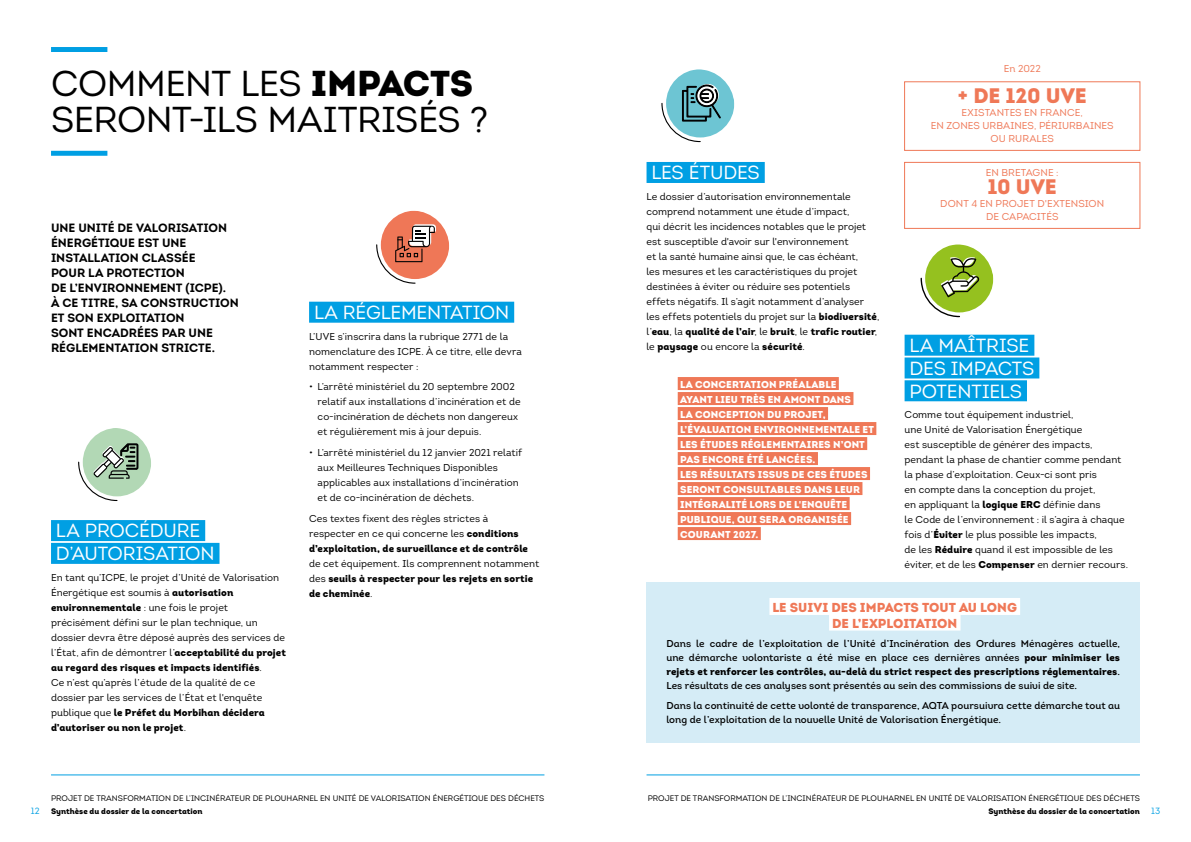
<style>
.page{position:relative;width:1191px;height:842px;background:#fff}
.page>*{position:absolute;margin:0;border:0;box-sizing:border-box;transform-origin:0 0}
.t1{font:36px/36px "Intro Book Alt";letter-spacing:-.01em;color:#000}
.t2{font:21px "Intro Black Alt";color:#ef7857}
.t3{font:19px/22.8px "Intro Book Alt";letter-spacing:-.01em;color:#fff}
.t4{font:13px/15.6px "Intro Black Alt";letter-spacing:-.005em;color:#ef7857;text-align:center}
.t5{font:12px/15px "Intro Bold Alt";color:#000}
.t6{font:10px/15px "Intro";letter-spacing:.005em;color:#000}
.t7{font:10px/15px "Intro Black Alt";letter-spacing:.005em;color:#000}
.t8{font:10px/14px "Intro Regular Alt";letter-spacing:.005em;color:#000}
.t9{font:10px/15px "Intro Black Alt";letter-spacing:.01em;color:#fff}
.t10{font:10px/13px "Intro Book Alt";letter-spacing:.005em;color:#ef7857;text-align:center}
.t11{font:9px "Intro Book Alt";color:#009fe3}
.t12{font:8px "Intro Book Alt";color:#000}
.t13{font:8px "Intro Black Alt";color:#000}
.s1{font-family:"Intro Black Alt"}
.s2{font-family:"Intro"}
.s3{font-family:"Intro Regular Alt"}
</style>
<div class="page">
<hr style="left:646px;top:774px;width:494px;height:1px;background:#009fe3">
<hr style="left:51px;top:774px;width:493px;height:1px;background:#009fe3">
<div style="left:51px;top:151px;width:56px;height:5px;background:#009fe3"></div>
<div style="left:51px;top:47px;width:56px;height:5px;background:#009fe3"></div>
<div style="left:646px;top:162px;width:118px;height:21px;background:#009fe3"></div>
<div style="left:677px;top:377px;width:162px;height:13px;background:#ef7857"></div>
<div style="left:677px;top:392px;width:176px;height:13px;background:#ef7857"></div>
<div style="left:677px;top:407px;width:151px;height:13px;background:#ef7857"></div>
<div style="left:677px;top:422px;width:199px;height:13px;background:#ef7857"></div>
<div style="left:677px;top:437px;width:190px;height:13px;background:#ef7857"></div>
<div style="left:677px;top:452px;width:141px;height:13px;background:#ef7857"></div>
<div style="left:677px;top:467px;width:193px;height:13px;background:#ef7857"></div>
<div style="left:677px;top:482px;width:185px;height:13px;background:#ef7857"></div>
<div style="left:677px;top:497px;width:172px;height:13px;background:#ef7857"></div>
<div style="left:677px;top:512px;width:174px;height:13px;background:#ef7857"></div>
<div style="left:677px;top:527px;width:84px;height:13px;background:#ef7857"></div>
<div style="left:646px;top:582px;width:494px;height:161px;background:#d5ecf6"></div>
<div style="left:769px;top:598px;width:251px;height:17px;background:#fff"></div>
<div style="left:829px;top:613px;width:131px;height:17px;background:#fff"></div>
<div style="left:904px;top:335px;width:130px;height:21px;background:#009fe3"></div>
<div style="left:904px;top:357px;width:135px;height:21px;background:#009fe3"></div>
<div style="left:904px;top:380px;width:123px;height:21px;background:#009fe3"></div>
<div style="left:51px;top:520px;width:154px;height:21px;background:#009fe3"></div>
<div style="left:51px;top:543px;width:168px;height:21px;background:#009fe3"></div>
<svg style="left:78px;top:428px;width:73px;height:73px"></svg>
<svg style="left:661px;top:69px;width:73px;height:74px"></svg>
<svg style="left:920px;top:244px;width:73px;height:74px"></svg>
<svg style="left:376px;top:211px;width:73px;height:73px"></svg>
<div style="left:309px;top:302px;width:205px;height:21px;background:#009fe3"></div>
<div style="left:904px;top:82px;width:236px;height:69px;border:1px solid #ef7857"></div>
<div style="left:904px;top:162px;width:236px;height:67px;border:1px solid #ef7857"></div>
<h1 class="t1" style="left:51px;top:66px;width:438px">COMMENT LES <span class="s1">IMPACTS<br></span>SERONT-ILS MAITRISÉS ?</h1>
<p class="t5" style="left:51px;top:220px;width:189px">UNE UNITÉ DE VALORISATION<br>ÉNERGÉTIQUE EST UNE<br>INSTALLATION CLASSÉE<br>POUR LA PROTECTION<br>DE L’ENVIRONNEMENT (ICPE).<br>À CE TITRE, SA CONSTRUCTION<br>ET SON EXPLOITATION<br>SONT ENCADRÉES PAR UNE<br>RÉGLEMENTATION STRICTE.</p>
<h3 class="t3" style="left:56px;top:519px;width:160px">LA PROCÉDURE<br>D’AUTORISATION</h3>
<p class="t6" style="left:51px;top:570px;width:229px">En tant qu’ICPE, le projet d’Unité de Valorisation<br>Énergétique est soumis à <span class="s1">autorisation</span></p>
<p class="t7" style="left:51px;top:600px;width:179px">environnementale <span class="s2">: une fois le projet</span></p>
<p class="t6" style="left:51px;top:615px;width:236px">précisément défini sur le plan technique, un dossier devra être déposé auprès des services de l’État, afin de démontrer l’<span class="s1">acceptabilité du projet</span></p>
<p class="t7" style="left:51px;top:660px;width:212px">au regard des risques et impacts identifiés<span class="s2">.</span></p>
<p class="t6" style="left:51px;top:675px;width:213px">Ce n’est qu’après l’étude de la qualité de ce dossier par les services de l’État et l'enquête</p>
<p class="t7" style="left:51px;top:705px;width:215px"><span class="s2">publique que</span> le Préfet du Morbihan décidera d’autoriser ou non le projet<span class="s2">.</span></p>
<h3 class="t3" style="left:314px;top:301px;width:197px">LA RÉGLEMENTATION</h3>
<p class="t6" style="left:309px;top:329px;width:214px">L’UVE s’inscrira dans la rubrique 2771 de la nomenclature des ICPE. À ce titre, elle devra notamment respecter :</p>
<p class="t6" style="left:317px;top:379px;width:204px;text-indent:-8px">• L’arrêté ministériel du 20 septembre 2002 relatif aux installations d’incinération et de co-incinération de déchets non dangereux et régulièrement mis à jour depuis.</p>
<p class="t6" style="left:317px;top:445px;width:206px;text-indent:-8px">• L’arrêté ministériel du 12 janvier 2021 relatif aux Meilleures Techniques Disponibles applicables aux installations d’incinération et de co-incinération de déchets.</p>
<p class="t6" style="left:309px;top:511px;width:211px">Ces textes fixent des règles strictes à respecter en ce qui concerne les <span class="s1">conditions</span></p>
<p class="t7" style="left:309px;top:540px;width:220px">d’exploitation, de surveillance et de contrôle</p>
<p class="t6" style="left:309px;top:556px;width:232px">de cet équipement. Ils comprennent notamment</p>
<p class="t7" style="left:309px;top:570px;width:226px"><span class="s2">des</span> seuils à respecter pour les rejets en sortie de cheminée<span class="s2">.</span></p>
<h3 class="t3" style="left:651px;top:161px;width:110px">LES ÉTUDES</h3>
<p class="t6" style="left:646px;top:189px;width:234px">Le dossier d’autorisation environnementale comprend notamment une étude d’impact,<br>qui décrit les incidences notables que le projet est susceptible d'avoir sur l'environnement<br>et la santé humaine ainsi que, le cas échéant,<br>les mesures et les caractéristiques du projet destinées à éviter ou réduire ses potentiels effets négatifs. Il s’agit notamment d’analyser les effets potentiels du projet sur la <span class="s1">biodiversité</span>,</p>
<p class="t7" style="left:646px;top:324px;width:232px"><span class="s2">l’</span>eau<span class="s2">, la</span> qualité de l’air<span class="s2">, le</span> bruit<span class="s2">, le</span> trafic routier<span class="s2">, le</span> paysage <span class="s2">ou encore la</span> sécurité<span class="s2">.</span></p>
<p class="t9" style="left:680px;top:376px;width:195px">LA CONCERTATION PRÉALABLE<br>AYANT LIEU TRÈS EN AMONT DANS<br>LA CONCEPTION DU PROJET,<br>L’ÉVALUATION ENVIRONNEMENTALE ET<br>LES ÉTUDES RÉGLEMENTAIRES N’ONT<br>PAS ENCORE ÉTÉ LANCÉES.<br>LES RÉSULTATS ISSUS DE CES ÉTUDES<br>SERONT CONSULTABLES DANS LEUR<br>INTÉGRALITÉ LORS DE L'ENQUÊTE<br>PUBLIQUE, QUI SERA ORGANISÉE<br>COURANT 2027.</p>
<p class="t10" style="left:1003px;top:62px;width:39px">En 2022</p>
<h2 class="t2" style="left:957px;top:82px;width:131px">+ DE 120 UVE</h2>
<p class="t10" style="left:931px;top:106px;width:184px">EXISTANTES EN FRANCE,<br>EN ZONES URBAINES, PÉRIURBAINES<br>OU RURALES</p>
<p class="t10" style="left:985px;top:166px;width:74px">EN BRETAGNE :</p>
<h2 class="t2" style="left:987px;top:173px;width:71px">10 UVE</h2>
<p class="t10" style="left:940px;top:197px;width:165px">DONT 4 EN PROJET D'EXTENSION<br>DE CAPACITÉS</p>
<h3 class="t3" style="left:909px;top:334px;width:126px">LA MAÎTRISE<br>DES IMPACTS<br>POTENTIELS</h3>
<p class="t6" style="left:904px;top:407px;width:225px">Comme tout équipement industriel,<br>une Unité de Valorisation Énergétique<br>est susceptible de générer des impacts, pendant la phase de chantier comme pendant la phase d’exploitation. Ceux-ci sont pris<br>en compte dans la conception du projet,<br>en appliquant la <span class="s1">logique ERC</span> définie dans<br>le Code de l’environnement : il s’agira à chaque fois d’<span class="s1">Éviter</span> le plus possible les impacts,<br>de les <span class="s1">Réduire</span> quand il est impossible de les éviter, et de les <span class="s1">Compenser</span> en dernier recours.</p>
<h3 class="t4" style="left:772px;top:599px;width:246px">LE SUIVI DES IMPACTS TOUT AU LONG<br>DE L’EXPLOITATION</h3>
<p class="t8" style="left:666px;top:637px;width:455px">Dans le cadre de l’exploitation de l’Unité d’Incinération des Ordures Ménagères actuelle, une démarche volontariste a été mise en place ces dernières années <span class="s1">pour minimiser les</span></p>
<p class="t7" style="left:666px;top:664px;width:455px">rejets et renforcer les contrôles, au-delà du strict respect des prescriptions réglementaires<span class="s3">.</span></p>
<p class="t8" style="left:666px;top:676px;width:455px;line-height:19.7px">Les résultats de ces analyses sont présentés au sein des commissions de suivi de site.<br>Dans la continuité de cette volonté de transparence, AQTA poursuivra cette démarche tout au</p>
<p class="t8" style="left:666px;top:712px;width:336px">long de l’exploitation de la nouvelle Unité de Valorisation Énergétique.</p>
<p class="t12" style="left:51px;top:793px;width:495px">PROJET DE TRANSFORMATION DE L’INCINÉRATEUR DE PLOUHARNEL EN UNITÉ DE VALORISATION ÉNERGÉTIQUE DES DÉCHETS</p>
<p class="t13" style="left:51px;top:805px;width:153px">Synthèse du dossier de la concertation</p>
<p class="t12" style="left:647px;top:793px;width:494px">PROJET DE TRANSFORMATION DE L’INCINÉRATEUR DE PLOUHARNEL EN UNITÉ DE VALORISATION ÉNERGÉTIQUE DES DÉCHETS</p>
<p class="t11" style="left:31px;top:805px;width:10px">12</p>
<p class="t13" style="left:988px;top:805px;width:153px">Synthèse du dossier de la concertation</p>
<p class="t11" style="left:1151px;top:805px;width:11px">13</p>
</div>
